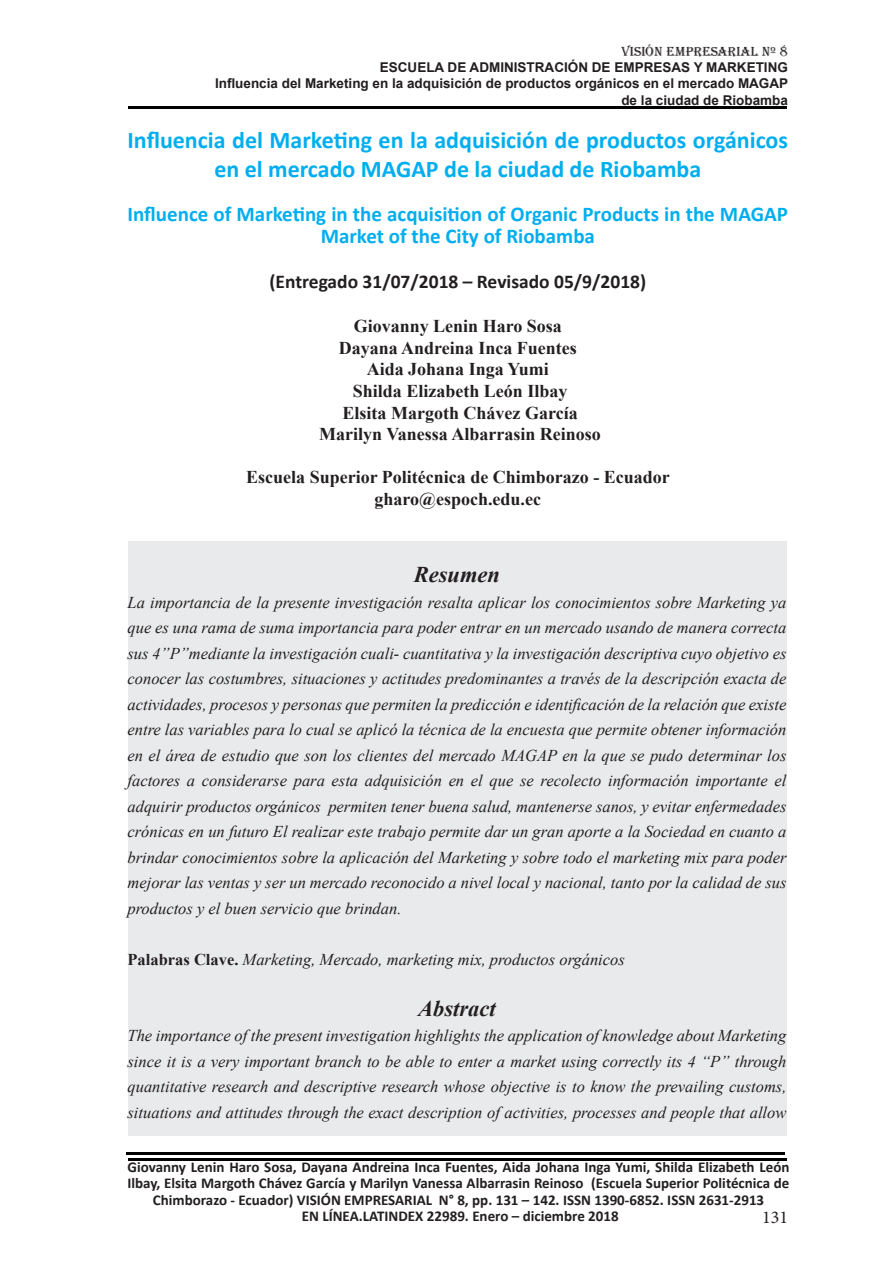
<style>
.page{position:relative;width:893px;height:1263px;background:#fff}
.page>*{position:absolute;margin:0;border:0;box-sizing:border-box;transform-origin:0 0}
.TITULO_DE_ARTICULO{font:700 24px/28.8px "Calibri";color:#00aeef;text-align:center}
.titulo_resumen{font:italic 700 22.5px "Times New Roman";color:#231f20}
.TITULO_EN_INGLES{font:700 21px/22.5px "Calibri";color:#00aeef;text-align:center}
.TITULO_EN_INGLES-2{font:700 19.5px "Calibri";color:#231f20}
.datos_autor_final{font:700 18px "Times New Roman";color:#231f20}
.t1{font:18px "Minion Pro";color:#231f20}
.RESUMEN{font:italic 16.5px/25.5px "Times New Roman";color:#231f20;text-align:justify}
.t2{font:700 15px/16.5px "Calibri";color:#231f20;text-align:center}
.t3{font:700 13.5px/16.2px "Arial";color:#231f20;text-align:right}
.t4{font:13.5px "Algerian";color:#231f20}
.s1{font-weight:700;font-style:normal}
</style>
<div class="page">
<hr style="left:126px;top:1153px;width:659px;height:2px;background:#000">
<hr style="left:128px;top:107px;width:658px;height:2px;background:#000">
<hr style="left:128px;top:1158px;width:658px;height:2px;background:#000">
<div style="left:128px;top:541px;width:658px;height:595px;background:#e9eaeb"></div>
<p class="t4" style="left:621px;top:44px;width:168px">VISIÓN EMPRESARIAL Nº 8</p>
<p class="t3" style="left:215px;top:60px;width:575px">ESCUELA DE ADMINISTRACIÓN DE EMPRESAS Y MARKETING<br>Influencia del Marketing en la adquisición de productos orgánicos en el mercado MAGAP de la ciudad de Riobamba</p>
<p class="TITULO_DE_ARTICULO" style="left:128px;top:125px;width:662px">Influencia del Marketing en la adquisición de productos orgánicos en el mercado MAGAP de la ciudad de Riobamba</p>
<p class="TITULO_EN_INGLES" style="left:128px;top:202px;width:662px">Influence of Marketing in the acquisition of Organic Products in the MAGAP<br>Market of the City of Riobamba</p>
<p class="TITULO_EN_INGLES-2" style="left:269px;top:269px;width:378px">(Entregado 31/07/2018 – Revisado 05/9/2018)</p>
<p class="datos_autor_final" style="left:354px;top:314px;width:210px">Giovanny Lenin Haro Sosa</p>
<p class="datos_autor_final" style="left:339px;top:335px;width:240px">Dayana Andreina Inca Fuentes</p>
<p class="datos_autor_final" style="left:367px;top:357px;width:184px">Aida Johana Inga Yumi</p>
<p class="datos_autor_final" style="left:353px;top:379px;width:216px">Shilda Elizabeth León Ilbay</p>
<p class="datos_autor_final" style="left:342px;top:400px;width:237px">Elsita Margoth Chávez García</p>
<p class="datos_autor_final" style="left:319px;top:422px;width:283px">Marilyn Vanessa Albarrasin Reinoso</p>
<p class="datos_autor_final" style="left:246px;top:465px;width:425px">Escuela Superior Politécnica de Chimborazo - Ecuador</p>
<p class="datos_autor_final" style="left:375px;top:487px;width:168px">gharo@espoch.edu.ec</p>
<p class="titulo_resumen" style="left:414px;top:559px;width:88px">Resumen</p>
<p class="RESUMEN" style="left:128px;top:589px;width:660px">La importancia de la presente investigación resalta aplicar los conocimientos sobre Marketing ya que es una rama de suma importancia para poder entrar en un mercado usando de manera correcta sus 4”P”mediante la investigación cuali- cuantitativa y la investigación descriptiva cuyo objetivo es conocer las costumbres, situaciones y actitudes predominantes a través de la descripción exacta de actividades, procesos y personas que permiten la predicción e identificación de la relación que existe entre las variables para lo cual se aplicó la técnica de la encuesta que permite obtener información en el área de estudio que son los clientes del mercado MAGAP en la que se pudo determinar los factores a considerarse para esta adquisición en el que se recolecto información importante el adquirir productos orgánicos permiten tener buena salud, mantenerse sanos, y evitar enfermedades crónicas en un futuro El realizar este trabajo permite dar un gran aporte a la Sociedad en cuanto a brindar conocimientos sobre la aplicación del Marketing y sobre todo el marketing mix para poder mejorar las ventas y ser un mercado reconocido a nivel local y nacional, tanto por la calidad de sus productos y el buen servicio que brindan.</p>
<p class="RESUMEN" style="left:128px;top:946px;width:499px"><span class="s1">Palabras Clave.</span> Marketing, Mercado, marketing mix, productos orgánicos</p>
<p class="titulo_resumen" style="left:418px;top:992px;width:79px">Abstract</p>
<p class="RESUMEN" style="left:128px;top:1022px;width:660px">The importance of the present investigation highlights the application of knowledge about Marketing since it is a very important branch to be able to enter a market using correctly its 4 “P” through quantitative research and descriptive research whose objective is to know the prevailing customs, situations and attitudes through the exact description of activities, processes and people that allow</p>
<p class="t2" style="left:128px;top:1158px;width:663px">Giovanny Lenin Haro Sosa, Dayana Andreina Inca Fuentes, Aida Johana Inga Yumi, Shilda Elizabeth León Ilbay, Elsita Margoth Chávez García y Marilyn Vanessa Albarrasin Reinoso (Escuela Superior Politécnica de Chimborazo - Ecuador) VISIÓN EMPRESARIAL N° 8, pp. 131 – 142. ISSN 1390-6852. ISSN 2631-2913<br>EN LÍNEA.LATINDEX 22989. Enero – diciembre 2018</p>
<p class="t1" style="left:762px;top:1205px;width:27px">131</p>
</div>
